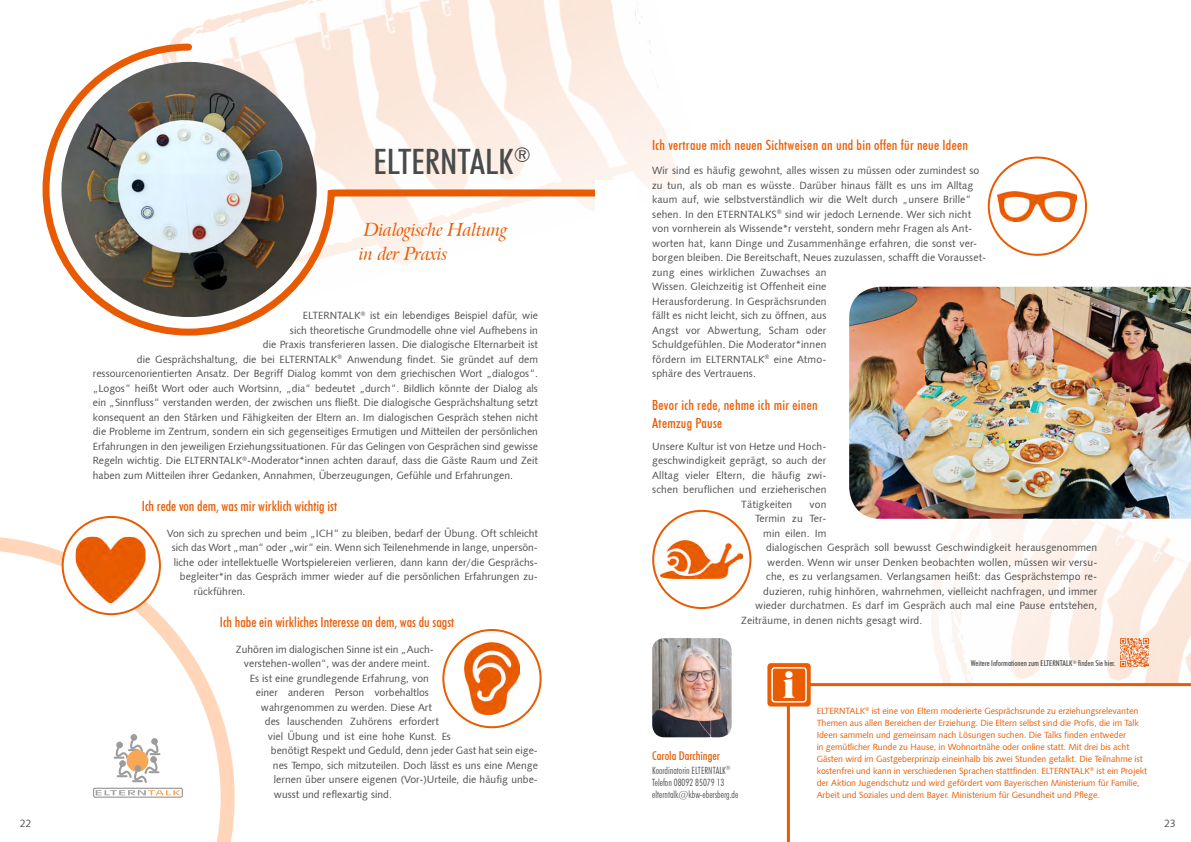
<style>
.page{position:relative;width:1191px;height:842px;background:#fff}
.page>*{position:absolute;margin:0;border:0;box-sizing:border-box;transform-origin:0 0}
.t1{font:700 38px "Benguiat IT Cby BT";color:#fff}
.t2{font:500 condensed 35px "Futura BT";color:#494a4a}
.t3{font:italic 18px/24px "Arrus BT";letter-spacing:-.02em;color:#e95b02}
.t4{font:500 condensed 14px/18px "Futura BT";letter-spacing:.02em;color:#e95b02}
.t5{font:500 condensed 14px "Futura BT";color:#e95b02}
.t6{font:500 condensed 12px "Futura BT";color:#e95b02}
.t7{font:10.5px/14.5px "Humanist 531 BT Roman A";color:#4d4d4c}
.t8{font:300 condensed 10px/12px "Futura BT";color:#494a4a}
.t9{font:9px/12px "Humanist 531 BT Roman A";letter-spacing:-.01em;color:#e95b02}
.t10{font:500 condensed 8px "Futura BT";color:#4d4d4c}
</style>
<div class="page">
<svg style="left:931px;top:558px;width:19px;height:125px"></svg>
<svg style="left:950px;top:519px;width:241px;height:164px"></svg>
<svg style="left:940px;top:634px;width:2px;height:6px"></svg>
<svg style="left:969px;top:519px;width:27px;height:17px"></svg>
<svg style="left:958px;top:576px;width:7px;height:5px"></svg>
<svg style="left:960px;top:633px;width:2px;height:8px"></svg>
<svg style="left:787px;top:683px;width:404px;height:159px"></svg>
<svg style="left:615px;top:2px;width:57px;height:191px"></svg>
<img style="left:652px;top:638px;width:79px;height:99px">
<svg style="left:0;top:536px;width:235px;height:306px"></svg>
<div style="left:94px;top:788px;width:88px;height:9px;background:#e0e0e0"></div>
<div style="left:93px;top:788px;width:89px;height:9px;border:1px solid #868786"></div>
<div style="left:131px;top:734px;width:6px;height:7px;border:2px solid #9c9c9c;border-radius:50%"></div>
<svg style="left:96px;top:790px;width:84px;height:5px"></svg>
<svg style="left:115px;top:735px;width:44px;height:49px"></svg>
<div style="left:767px;top:663px;width:43px;height:43px;background:#e95c02;border-radius:4px"></div>
<div style="left:771px;top:667px;width:35px;height:35px;border:1px solid #fff;border-radius:3px"></div>
<img style="left:1120px;top:638px;width:28px;height:28px">
<div style="left:63px;top:517px;width:97px;height:97px;background:#fff;border-radius:50%"></div>
<img style="left:76px;top:537px;width:69px;height:66px">
<div style="left:62px;top:516px;width:99px;height:99px;border:2px solid #e95b02;border-radius:50%"></div>
<img style="left:465px;top:642px;width:54px;height:73px">
<div style="left:442px;top:629px;width:99px;height:99px;border:2px solid #e95b02;border-radius:50%"></div>
<img style="left:998px;top:191px;width:78px;height:30px">
<div style="left:987px;top:157px;width:100px;height:99px;border:2px solid #e95b02;border-radius:50%"></div>
<img style="left:661px;top:540px;width:81px;height:39px">
<div style="left:652px;top:510px;width:99px;height:99px;border:2px solid #e95b02;border-radius:50%"></div>
<svg style="left:42px;top:0;width:573px;height:336px"></svg>
<div style="left:595px;top:180px;width:43px;height:44px;background:#fff"></div>
<img style="left:849px;top:287px;width:342px;height:232px">
<p class="t7" style="left:20px;top:815px;width:13px">22</p>
<h2 class="t2" style="left:373px;top:140px;width:15px">ELTERNT</h2>
<h2 class="t2" style="left:470px;top:140px;width:62px">ALK<sup>®</sup></h2>
<h3 class="t3" style="left:359px;top:218px;width:150px">Dialogische Haltung in der Praxis</h3>
<p class="t7" style="left:303px;top:308px;width:237px">ELTERNTALK<sup>®</sup> ist ein lebendiges Beispiel dafür, wie</p>
<p class="t7" style="left:290px;top:322px;width:250px">sich theoretische Grundmodelle ohne viel Aufhebens in</p>
<p class="t7" style="left:263px;top:337px;width:277px">die Praxis transferieren lassen. Die dialogische Elternarbeit ist</p>
<p class="t7" style="left:137px;top:351px;width:403px">die Gesprächshaltung, die bei ELTERNTALK<sup>®</sup> Anwendung findet. Sie gründet auf dem</p>
<p class="t7" style="left:93px;top:366px;width:447px">ressourcenorientierten Ansatz. Der Begriff Dialog kommt von dem griechischen Wort „dialogos“.</p>
<p class="t7" style="left:93px;top:380px;width:447px">„Logos“ heißt Wort oder auch Wortsinn, „dia“ bedeutet „durch“. Bildlich könnte der Dialog als</p>
<p class="t7" style="left:93px;top:395px;width:447px">ein „Sinnfluss“ verstanden werden, der zwischen uns fließt. Die dialogische Gesprächshaltung setzt</p>
<p class="t7" style="left:93px;top:409px;width:447px">konsequent an den Stärken und Fähigkeiten der Eltern an. Im dialogischen Gespräch stehen nicht</p>
<p class="t7" style="left:93px;top:424px;width:447px">die Probleme im Zentrum, sondern ein sich gegenseitiges Ermutigen und Mitteilen der persönlichen</p>
<p class="t7" style="left:93px;top:438px;width:447px">Erfahrungen in den jeweiligen Erziehungssituationen. Für das Gelingen von Gesprächen sind gewisse</p>
<p class="t7" style="left:93px;top:453px;width:446px">Regeln wichtig. Die ELTERNTALK<sup>®</sup>-Moderator*innen achten darauf, dass die Gäste Raum und Zeit</p>
<p class="t7" style="left:93px;top:467px;width:422px">haben zum Mitteilen ihrer Gedanken, Annahmen, Überzeugungen, Gefühle und Erfahrungen.</p>
<h3 class="t4" style="left:142px;top:497px;width:197px">Ich rede von dem, was mir wirklich wichtig ist</h3>
<p class="t7" style="left:167px;top:525px;width:373px">Von sich zu sprechen und beim „ICH“ zu bleiben, bedarf der Übung. Oft schleicht</p>
<p class="t7" style="left:172px;top:540px;width:367px">sich das Wort „man“ oder „wir“ ein. Wenn sich Teilenehmende in lange, unpersön-</p>
<p class="t7" style="left:174px;top:554px;width:366px">liche oder intellektuelle Wortspielereien verlieren, dann kann der/die Gesprächs-</p>
<p class="t7" style="left:180px;top:569px;width:359px">begleiter*in das Gespräch immer wieder auf die persönlichen Erfahrungen zu-</p>
<p class="t7" style="left:194px;top:583px;width:53px">rückführen.</p>
<h3 class="t5" style="left:220px;top:614px;width:236px">Ich habe ein wirkliches Interesse an dem, was du sagst</h3>
<p class="t7" style="left:236px;top:641px;width:200px">Zuhören im dialogischen Sinne ist ein „Auch-</p>
<p class="t7" style="left:244px;top:656px;width:187px">verstehen-wollen“, was der andere meint.</p>
<p class="t7" style="left:250px;top:670px;width:180px">Es ist eine grundlegende Erfahrung, von</p>
<p class="t7" style="left:256px;top:685px;width:175px">einer anderen Person vorbehaltlos</p>
<p class="t7" style="left:261px;top:699px;width:173px">wahrgenommen zu werden. Diese Art</p>
<p class="t7" style="left:265px;top:714px;width:176px">des lauschenden Zuhörens erfordert</p>
<p class="t7" style="left:268px;top:728px;width:185px">viel Übung und ist eine hohe Kunst. Es</p>
<p class="t7" style="left:271px;top:743px;width:268px">benötigt Respekt und Geduld, denn jeder Gast hat sein eige-</p>
<p class="t7" style="left:273px;top:757px;width:266px">nes Tempo, sich mitzuteilen. Doch lässt es uns eine Menge</p>
<p class="t7" style="left:274px;top:772px;width:266px">lernen über unsere eigenen (Vor-)Urteile, die häufig unbe-</p>
<p class="t7" style="left:274px;top:786px;width:119px">wusst und reflexartig sind.</p>
<h3 class="t4" style="left:652px;top:136px;width:317px">Ich vertraue mich neuen Sichtweisen an und bin offen für neue Ideen</h3>
<p class="t7" style="left:652px;top:163px;width:336px">Wir sind es häufig gewohnt, alles wissen zu müssen oder zumindest so zu tun, als ob man es wüsste. Darüber hinaus fällt es uns im Alltag kaum auf, wie selbstverständlich wir die Welt durch „unsere Brille“ sehen. In den ETERNTALKS<sup>®</sup> sind wir jedoch Lernende. Wer sich nicht von vornherein als Wissende*r versteht, sondern mehr Fragen als Ant&shy;worten hat, kann Dinge und Zusammenhänge erfahren, die sonst ver&shy;borgen bleiben. Die Bereitschaft, Neues zuzulassen, schafft die Vorausset&shy;zung eines wirklichen Zuwachses an<br>Wissen. Gleichzeitig ist Offenheit eine<br>Herausforderung. In Gesprächsrunden<br>fällt es nicht leicht, sich zu öffnen, aus<br>Angst vor Abwertung, Scham oder<br>Schuldgefühlen. Die Moderator*innen<br>fördern im ELTERNTALK<sup>®</sup> eine Atmo-<br>sphäre des Vertrauens.</p>
<h3 class="t4" style="left:652px;top:395px;width:167px">Bevor ich rede, nehme ich mir einen<br>Atemzug Pause</h3>
<p class="t7" style="left:652px;top:438px;width:176px">Unsere Kultur ist von Hetze und Hoch-</p>
<p class="t7" style="left:652px;top:453px;width:176px">geschwindigkeit geprägt, so auch der</p>
<p class="t7" style="left:652px;top:467px;width:176px">Alltag vieler Eltern, die häufig zwi-</p>
<p class="t7" style="left:652px;top:482px;width:176px">schen beruflichen und erzieherischen</p>
<p class="t7" style="left:741px;top:496px;width:52px">Tätigkeiten</p>
<p class="t7" style="left:809px;top:496px;width:19px">von</p>
<p class="t7" style="left:755px;top:511px;width:73px">Termin zu Ter-</p>
<p class="t7" style="left:763px;top:525px;width:65px">min eilen. Im</p>
<p class="t7" style="left:766px;top:540px;width:333px">dialogischen Gespräch soll bewusst Geschwindigkeit herausgenommen</p>
<p class="t7" style="left:767px;top:554px;width:332px">werden. Wenn wir unser Denken beobachten wollen, müssen wir versu-</p>
<p class="t7" style="left:766px;top:569px;width:333px">che, es zu verlangsamen. Verlangsamen heißt: das Gesprächstempo re-</p>
<p class="t7" style="left:763px;top:583px;width:336px">duzieren, ruhig hinhören, wahrnehmen, vielleicht nachfragen, und immer</p>
<p class="t7" style="left:755px;top:598px;width:344px">wieder durchatmen. Es darf im Gespräch auch mal eine Pause entstehen,</p>
<p class="t7" style="left:741px;top:612px;width:183px">Zeiträume, in denen nichts gesagt wird.</p>
<p class="t6" style="left:652px;top:748px;width:69px">Carola Darchinger</p>
<p class="t8" style="left:652px;top:764px;width:88px">Koordinatorin ELTERNTALK<sup>®<br></sup>Telefon 08092 85079 13 elterntalk@kbw-ebersberg.de</p>
<h1 class="t1" style="left:782px;top:660px;width:14px">i</h1>
<p class="t10" style="left:971px;top:659px;width:74px">Weitere Informationen zum ELTERNT</p>
<p class="t10" style="left:1062px;top:659px;width:54px">ALK<sup>®</sup> finden Sie hier.</p>
<p class="t9" style="left:816px;top:704px;width:332px">ELTERNTALK<sup>®</sup> ist eine von Eltern moderierte Gesprächsrunde zu erziehungsrelevanten Themen aus allen Bereichen der Erziehung. Die Eltern selbst sind die Profis, die im Talk Ideen sammeln und gemeinsam nach Lösungen suchen. Die Talks finden entweder<br>in gemütlicher Runde zu Hause, in Wohnortnähe oder online statt. Mit drei bis acht Gästen wird im Gastgeberprinzip eineinhalb bis zwei Stunden getalkt. Die Teilnahme ist kostenfrei und kann in verschiedenen Sprachen stattfinden. ELTERNTALK<sup>®</sup> ist ein Projekt der Aktion Jugendschutz und wird gefördert vom Bayerischen Ministerium für Familie, Arbeit und Soziales und dem Bayer. Ministerium für Gesundheit und Pflege.</p>
<p class="t7" style="left:1164px;top:815px;width:13px">23</p>
</div>
